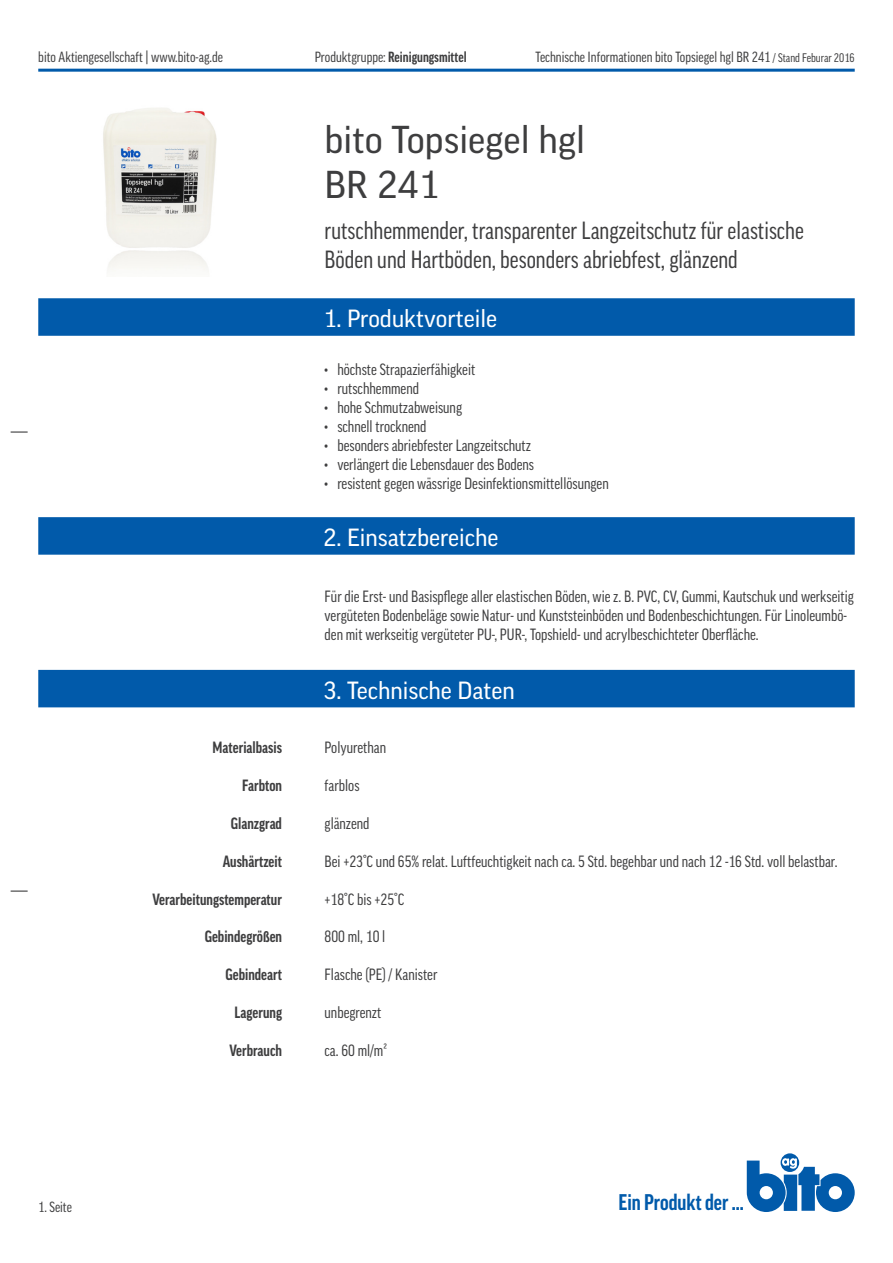
<style>
.page{position:relative;width:893px;height:1263px;background:#fff}
.page>*{position:absolute;margin:0;border:0;box-sizing:border-box;transform-origin:0 0}
.Headline{font:37.5px/45px "Good Pro";color:#3e3e3f}
.Subline{font:condensed 24px "Good Pro";color:#3e3e3f}
.blauer_Balken{font:24px "Good Pro";color:#fff}
.t1{font:700 condensed 21.9px "Good Pro";color:#015aaa}
.Inhalt{font:condensed 15.75px/18.9px "Good Pro";color:#3e3e3f}
.Auflistung{font:700 condensed 15.75px "Good Pro";color:#3e3e3f}
.Adresse{font:condensed 14.25px "Good Pro";color:#3e3e3f}
.t2{font:700 condensed 14.25px "Good Pro";color:#3e3e3f}
.s1{font-weight:400}
.s2{font-size:12px}
</style>
<div class="page">
<hr style="left:38px;top:69px;width:817px;height:3px;background:#015aaa">
<svg style="left:11px;top:431px;width:17px;height:2px"></svg>
<svg style="left:11px;top:890px;width:17px;height:2px"></svg>
<svg style="left:781px;top:1153px;width:18px;height:19px"></svg>
<svg style="left:747px;top:1158px;width:108px;height:54px"></svg>
<img style="left:103px;top:108px;width:114px;height:162px">
<div style="left:38px;top:517px;width:817px;height:38px;background:#015aaa"></div>
<div style="left:38px;top:670px;width:817px;height:37px;background:#015aaa"></div>
<div style="left:38px;top:298px;width:817px;height:38px;background:#015aaa"></div>
<p class="Adresse" style="left:38px;top:49px;width:186px">bito Aktiengesellschaft | www.bito-ag.de</p>
<p class="t2" style="left:315px;top:49px;width:153px"><span class="s1">Produktgruppe:</span> Reinigungsmittel</p>
<p class="Adresse" style="left:535px;top:49px;width:321px">Technische Informationen bito Topsiegel hgl BR 241 <span class="s2">/ Stand Feburar 2016</span></p>
<p class="Headline" style="left:325px;top:117px;width:262px">bito Topsiegel hgl<br>BR 241</p>
<p class="Subline" style="left:325px;top:217px;width:481px">rutschhemmender, transparenter Langzeitschutz für elastische</p>
<p class="Subline" style="left:325px;top:246px;width:415px">Böden und Hartböden, besonders abriebfest, glänzend</p>
<p class="blauer_Balken" style="left:323px;top:305px;width:175px">1. Produktvorteile</p>
<p class="Inhalt" style="left:325px;top:360px;width:152px">• höchste Strapazierfähigkeit</p>
<p class="Inhalt" style="left:325px;top:379px;width:96px">• rutschhemmend</p>
<p class="Inhalt" style="left:325px;top:398px;width:139px">• hohe Schmutzabweisung</p>
<p class="Inhalt" style="left:325px;top:417px;width:104px">• schnell trocknend</p>
<p class="Inhalt" style="left:325px;top:436px;width:208px">• besonders abriebfester Langzeitschutz</p>
<p class="Inhalt" style="left:325px;top:455px;width:211px">• verlängert die Lebensdauer des Bodens</p>
<p class="Inhalt" style="left:325px;top:474px;width:286px">• resistent gegen wässrige Desinfektionsmittellösungen</p>
<p class="blauer_Balken" style="left:323px;top:524px;width:177px">2. Einsatzbereiche</p>
<p class="Inhalt" style="left:325px;top:587px;width:531px">Für die Erst- und Basispflege aller elastischen Böden, wie z. B. PVC, CV, Gummi, Kautschuk und werkseitig vergüteten Bodenbeläge sowie Natur- und Kunststeinböden und Bodenbeschichtungen. Für Linoleumbö&shy;den mit werkseitig vergüteter PU-, PUR-, Topshield- und acrylbeschichteter Oberfläche.</p>
<p class="Auflistung" style="left:213px;top:739px;width:71px">Materialbasis</p>
<p class="Auflistung" style="left:242px;top:777px;width:41px">Farbton</p>
<p class="Auflistung" style="left:231px;top:814px;width:53px">Glanzgrad</p>
<p class="Auflistung" style="left:223px;top:852px;width:61px">Aushärtzeit</p>
<p class="Auflistung" style="left:153px;top:890px;width:131px">Verarbeitungstemperatur</p>
<p class="Auflistung" style="left:205px;top:928px;width:79px">Gebindegrößen</p>
<p class="Auflistung" style="left:225px;top:966px;width:58px">Gebindeart</p>
<p class="Auflistung" style="left:235px;top:1003px;width:49px">Lagerung</p>
<p class="Auflistung" style="left:230px;top:1041px;width:54px">Verbrauch</p>
<p class="blauer_Balken" style="left:323px;top:677px;width:193px">3. Technische Daten</p>
<p class="Inhalt" style="left:325px;top:738px;width:63px">Polyurethan</p>
<p class="Inhalt" style="left:325px;top:776px;width:36px">farblos</p>
<p class="Inhalt" style="left:325px;top:814px;width:46px">glänzend</p>
<p class="Inhalt" style="left:325px;top:852px;width:514px">Bei +23°C und 65% relat. Luftfeuchtigkeit nach ca. 5 Std. begehbar und nach 12 -16 Std. voll belastbar.</p>
<p class="Inhalt" style="left:325px;top:889px;width:81px">+18°C bis +25°C</p>
<p class="Inhalt" style="left:325px;top:927px;width:62px">800 ml, 10 l</p>
<p class="Inhalt" style="left:325px;top:965px;width:114px">Flasche (PE) / Kanister</p>
<p class="Inhalt" style="left:325px;top:1003px;width:58px">unbegrenzt</p>
<p class="Inhalt" style="left:325px;top:1041px;width:64px">ca. 60 ml/m²</p>
<p class="Adresse" style="left:38px;top:1199px;width:35px">1. Seite</p>
<h3 class="t1" style="left:618px;top:1190px;width:127px">Ein Produkt der ...</h3>
</div>
